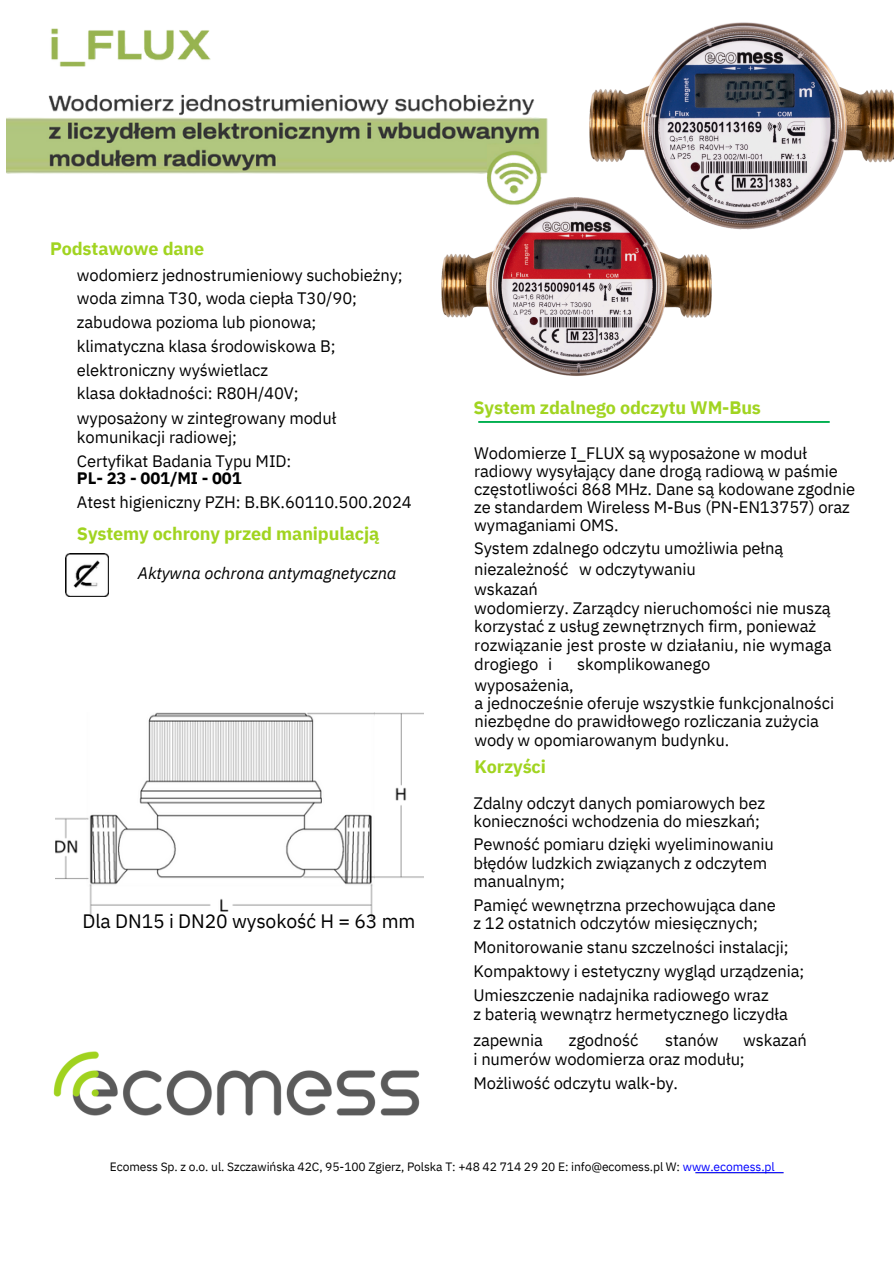
<style>
.page{position:relative;width:894px;height:1264px;background:#fff}
.page>*{position:absolute;margin:0;border:0;box-sizing:border-box;transform-origin:0 0}
.t1{font:19.35px "IBM Plex Sans";letter-spacing:-.005em;color:#000}
.t2{font:700 18px "IBM Plex Sans";letter-spacing:-.005em;color:#a1d420}
.t3{font:16.5px/18px "IBM Plex Sans";letter-spacing:-.005em;color:#000}
.t4{font:italic 16.5px "IBM Plex Sans";letter-spacing:-.005em;color:#000}
.t5{font:700 16.5px "IBM Plex Sans";letter-spacing:-.005em;color:#000}
.t6{font:12px "IBM Plex Sans";letter-spacing:-.005em;color:#000}
.s1{color:#00f}
</style>
<div class="page">
<img style="left:695px;top:1172px;width:89px;height:1px">
<img style="left:816px;top:422px;width:14px;height:1px">
<img style="left:53px;top:1051px;width:367px;height:65px">
<img style="left:441px;top:254px;width:375px;height:169px">
<img style="left:469px;top:22px;width:424px;height:291px">
<img style="left:7px;top:22px;width:551px;height:192px">
<img style="left:66px;top:553px;width:42px;height:43px">
<img style="left:55px;top:713px;width:368px;height:205px">
<h2 class="t2" style="left:50px;top:237px;width:156px">Podstawowe dane</h2>
<h2 class="t3" style="left:77px;top:263px;width:327px;line-height:23.7px">wodomierz jednostrumieniowy suchobieżny; woda zimna T30, woda ciepła T30/90; zabudowa pozioma lub pionowa; klimatyczna klasa środowiskowa B;</h2>
<p class="t3" style="left:77px;top:357px;width:261px;line-height:24.2px">elektroniczny wyświetlacz<br>klasa dokładności: R80H/40V; wyposażony w zintegrowany moduł</p>
<p class="t3" style="left:77px;top:425px;width:216px;line-height:23.7px">komunikacji radiowej;<br>Certyfikat Badania Typu MID:</p>
<p class="t5" style="left:77px;top:467px;width:166px">PL- 23 - 001/MI - 001</p>
<h2 class="t3" style="left:77px;top:493px;width:336px">Atest higieniczny PZH: B.BK.60110.500.2024</h2>
<h2 class="t2" style="left:77px;top:521px;width:304px">Systemy ochrony przed manipulacją</h2>
<h2 class="t4" style="left:138px;top:562px;width:260px">Aktywna ochrona antymagnetyczna</h2>
<h2 class="t1" style="left:83px;top:908px;width:334px">Dla DN15 i DN20 wysokość H = 63 mm</h2>
<p class="t2" style="left:473px;top:396px;width:289px">System zdalnego odczytu WM-Bus</p>
<h2 class="t3" style="left:474px;top:443px;width:382px">Wodomierze I_FLUX są wyposażone w moduł radiowy wysyłający dane drogą radiową w paśmie częstotliwości 868 MHz. Dane są kodowane zgodnie ze standardem Wireless M-Bus (PN-EN13757) oraz wymaganiami OMS.</h2>
<h2 class="t3" style="left:474px;top:539px;width:310px">System zdalnego odczytu umożliwia pełną</h2>
<h2 class="t3" style="left:474px;top:560px;width:96px">niezależność</h2>
<h2 class="t3" style="left:579px;top:560px;width:118px">w odczytywaniu</h2>
<h2 class="t3" style="left:474px;top:579px;width:358px;line-height:18.6px">wskazań<br>wodomierzy. Zarządcy nieruchomości nie muszą korzystać z usług zewnętrznych firm, ponieważ</h2>
<p class="t3" style="left:474px;top:635px;width:359px">rozwiązanie jest proste w działaniu, nie wymaga</p>
<h2 class="t3" style="left:474px;top:654px;width:66px">drogiego</h2>
<h2 class="t3" style="left:548px;top:654px;width:6px">i</h2>
<p class="t3" style="left:577px;top:654px;width:135px">skomplikowanego</p>
<h2 class="t3" style="left:474px;top:675px;width:361px">wyposażenia,<br>a jednocześnie oferuje wszystkie funkcjonalności niezbędne do prawidłowego rozliczania zużycia wody w opomiarowanym budynku.</h2>
<h2 class="t2" style="left:474px;top:754px;width:73px">Korzyści</h2>
<p class="t3" style="left:473px;top:793px;width:293px">Zdalny odczyt danych pomiarowych bez konieczności wchodzenia do mieszkań;</p>
<p class="t3" style="left:473px;top:834px;width:302px;line-height:18.6px">Pewność pomiaru dzięki wyeliminowaniu błędów ludzkich związanych z odczytem manualnym;</p>
<p class="t3" style="left:473px;top:895px;width:304px">Pamięć wewnętrzna przechowująca dane z 12 ostatnich odczytów miesięcznych;</p>
<p class="t3" style="left:473px;top:934px;width:332px;line-height:24.2px">Monitorowanie stanu szczelności instalacji;<br>Kompaktowy i estetyczny wygląd urządzenia;<br>Umieszczenie nadajnika radiowego wraz</p>
<p class="t3" style="left:473px;top:1004px;width:316px">z baterią wewnątrz hermetycznego liczydła</p>
<h1 class="t3" style="left:473px;top:1030px;width:71px">zapewnia</h1>
<h1 class="t3" style="left:568px;top:1030px;width:71px">zgodność</h1>
<h2 class="t3" style="left:665px;top:1030px;width:55px">stanów</h2>
<h2 class="t3" style="left:743px;top:1030px;width:65px">wskazań</h2>
<p class="t3" style="left:473px;top:1047px;width:273px;line-height:23.7px">i numerów wodomierza oraz modułu;<br>Możliwość odczytu walk-by.</p>
<p class="t6" style="left:110px;top:1158px;width:666px">Ecomess Sp. z o.o. ul. Szczawińska 42C, 95-100 Zgierz, Polska T: +48 42 714 29 20 E: info@ecomess.pl W: <span class="s1">www.ecomess.pl</span></p>
</div>
